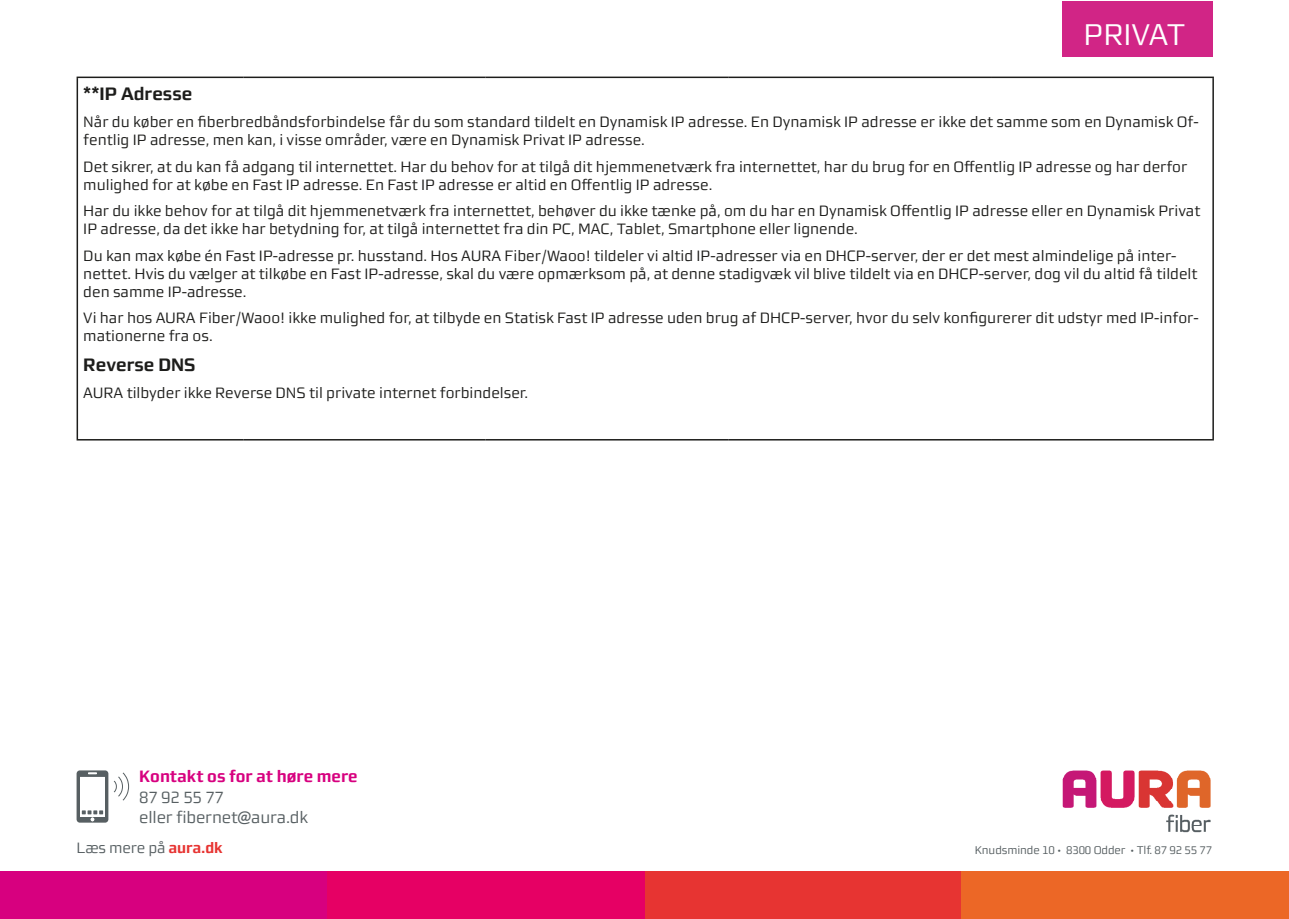
<style>
.page{position:relative;width:1289px;height:919px;background:#fff}
.page>*{position:absolute;margin:0;border:0;box-sizing:border-box;transform-origin:0 0}
.t1{font:30px "Morgan Sn Lining";color:#fff}
.t2{font:700 18px "Morgan Sans";color:#1d1d1b}
.brød{font:16.5px "Morgan Sn Lining";letter-spacing:-.01em;color:#575f62}
.brød-2{font:700 16.5px "Morgan Sn Lining";color:#d7007f}
.t3{font:15px/18px "Morgan Sans";color:#1d1d1b}
.brød-3{font:15px "Morgan Sn Lining";letter-spacing:-.01em;color:#575f62}
.brød-4{font:11.25px "Morgan Sn Lining";letter-spacing:-.01em;color:#575f62}
.s1{font-weight:700;color:#e73432}
</style>
<div class="page">
<div style="left:0;top:871px;width:327px;height:47px;background:#d7007f"></div>
<div style="left:644px;top:871px;width:317px;height:47px;background:#e73432"></div>
<div style="left:327px;top:871px;width:317px;height:47px;background:#e60064"></div>
<div style="left:961px;top:871px;width:327px;height:47px;background:#ec6726"></div>
<img style="left:1062px;top:770px;width:149px;height:63px">
<svg style="left:77px;top:770px;width:52px;height:52px"></svg>
<div style="left:1062px;top:1px;width:150px;height:56px;background:#d12586"></div>
<hr style="left:77px;top:77px;width:166px;height:1px;background:#1d1d1b">
<hr style="left:77px;top:78px;width:1px;height:361px;background:#1d1d1b">
<hr style="left:243px;top:77px;width:242px;height:1px;background:#1d1d1b">
<hr style="left:485px;top:77px;width:243px;height:1px;background:#1d1d1b">
<hr style="left:728px;top:77px;width:263px;height:1px;background:#1d1d1b">
<hr style="left:991px;top:77px;width:222px;height:1px;background:#1d1d1b">
<hr style="left:1212px;top:78px;width:1px;height:361px;background:#1d1d1b">
<hr style="left:77px;top:439px;width:166px;height:1px;background:#1d1d1b">
<hr style="left:243px;top:439px;width:242px;height:1px;background:#1d1d1b">
<hr style="left:485px;top:439px;width:243px;height:1px;background:#1d1d1b">
<hr style="left:728px;top:439px;width:263px;height:1px;background:#1d1d1b">
<hr style="left:991px;top:439px;width:222px;height:1px;background:#1d1d1b">
<p class="t1" style="left:1083px;top:17px;width:103px">PRIVAT</p>
<p class="t2" style="left:83px;top:83px;width:110px">**IP Adresse</p>
<p class="t3" style="left:83px;top:113px;width:1116px">Når du køber en fiberbredbåndsforbindelse får du som standard tildelt en Dynamisk IP adresse. En Dynamisk IP adresse er ikke det samme som en Dynamisk Of&shy;fentlig IP adresse, men kan, i visse områder, være en Dynamisk Privat IP adresse.</p>
<p class="t3" style="left:83px;top:157px;width:1105px">Det sikrer, at du kan få adgang til internettet. Har du behov for at tilgå dit hjemmenetværk fra internettet, har du brug for en Offentlig IP adresse og har derfor mulighed for at købe en Fast IP adresse. En Fast IP adresse er altid en Offentlig IP adresse.</p>
<p class="t3" style="left:83px;top:202px;width:1118px">Har du ikke behov for at tilgå dit hjemmenetværk fra internettet, behøver du ikke tænke på, om du har en Dynamisk Offentlig IP adresse eller en Dynamisk Privat<br>IP adresse, da det ikke har betydning for, at tilgå internettet fra din PC, MAC, Tablet, Smartphone eller lignende.</p>
<p class="t3" style="left:83px;top:246px;width:1115px">Du kan max købe én Fast IP-adresse pr. husstand. Hos AURA Fiber/Waoo! tildeler vi altid IP-adresser via en DHCP-server, der er det mest almindelige på inter&shy;nettet. Hvis du vælger at tilkøbe en Fast IP-adresse, skal du være opmærksom på, at denne stadigvæk vil blive tildelt via en DHCP-server, dog vil du altid få tildelt den samme IP-adresse.</p>
<p class="t3" style="left:83px;top:309px;width:1116px">Vi har hos AURA Fiber/Waoo! ikke mulighed for, at tilbyde en Statisk Fast IP adresse uden brug af DHCP-server, hvor du selv konfigurerer dit udstyr med IP-infor&shy;mationerne fra os.</p>
<p class="t2" style="left:83px;top:354px;width:114px">Reverse DNS</p>
<p class="t3" style="left:83px;top:384px;width:446px">AURA tilbyder ikke Reverse DNS til private internet forbindelser.</p>
<p class="brød-2" style="left:139px;top:767px;width:220px">Kontakt os for at høre mere</p>
<p class="brød" style="left:139px;top:787px;width:86px">87 92 55 77</p>
<p class="brød" style="left:139px;top:807px;width:170px">eller fibernet@aura.dk</p>
<p class="brød-3" style="left:77px;top:839px;width:148px">Læs mere på <span class="s1">aura.dk</span></p>
<p class="brød-4" style="left:974px;top:844px;width:239px">Knudsminde 10 · 8300 Odder · Tlf. 87 92 55 77</p>
</div>
